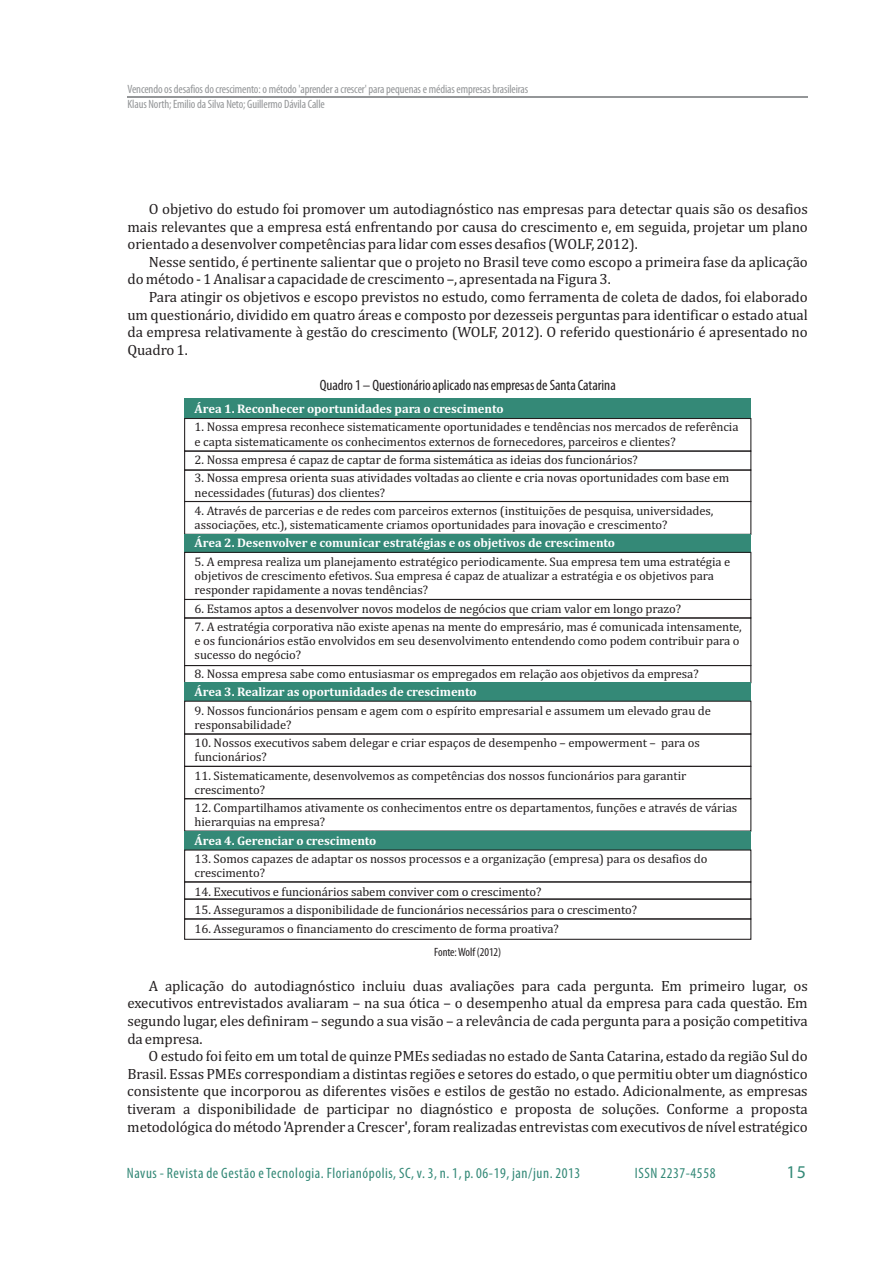
<style>
.page{position:relative;width:893px;height:1263px;background:#fff}
.page>*{position:absolute;margin:0;border:0;box-sizing:border-box;transform-origin:0 0}
.t1{font:18px "Myriad Pro";color:#348977}
.t2{font:15px/17.5px "Cambria";letter-spacing:-.005em;color:#231f20;text-align:justify}
.t3{font:condensed 15px "Myriad Pro";letter-spacing:.04em;color:#348977}
.t4{font:condensed 15px "Myriad Pro";color:#231f20}
.t5{font:12.6px/14.1px "Cambria";letter-spacing:-.005em;color:#231f20}
.t6{font:700 12.6px "Cambria";letter-spacing:-.005em;color:#fff}
.t7{font:condensed 12px/15px "Myriad Pro";letter-spacing:-.01em;color:#949698}
.t8{font:condensed 12px "Myriad Pro";color:#231f20}
</style>
<div class="page">
<div style="left:185px;top:398px;width:566px;height:20px;background:#348977"></div>
<div style="left:184px;top:418px;width:567px;height:34px;border:1px solid #231f20"></div>
<div style="left:184px;top:451px;width:567px;height:20px;border:1px solid #231f20"></div>
<div style="left:184px;top:469px;width:567px;height:33px;border:1px solid #231f20"></div>
<div style="left:184px;top:501px;width:567px;height:34px;border:1px solid #231f20"></div>
<div style="left:185px;top:534px;width:566px;height:18px;background:#348977"></div>
<div style="left:184px;top:552px;width:567px;height:48px;border:1px solid #231f20"></div>
<div style="left:184px;top:599px;width:567px;height:19px;border:1px solid #231f20"></div>
<div style="left:184px;top:617px;width:567px;height:49px;border:1px solid #231f20"></div>
<div style="left:184px;top:665px;width:567px;height:18px;border:1px solid #231f20"></div>
<div style="left:185px;top:683px;width:566px;height:18px;background:#348977"></div>
<div style="left:184px;top:701px;width:567px;height:33px;border:1px solid #231f20"></div>
<div style="left:184px;top:733px;width:567px;height:34px;border:1px solid #231f20"></div>
<div style="left:184px;top:766px;width:567px;height:33px;border:1px solid #231f20"></div>
<div style="left:184px;top:798px;width:567px;height:34px;border:1px solid #231f20"></div>
<div style="left:185px;top:831px;width:566px;height:19px;background:#348977"></div>
<div style="left:184px;top:849px;width:567px;height:33px;border:1px solid #231f20"></div>
<div style="left:184px;top:881px;width:567px;height:19px;border:1px solid #231f20"></div>
<div style="left:184px;top:898px;width:567px;height:21px;border:1px solid #231f20"></div>
<div style="left:184px;top:918px;width:567px;height:22px;border:1px solid #231f20"></div>
<hr style="left:128px;top:97px;width:680px;height:1px;background:#949698">
<p class="t7" style="left:128px;top:83px;width:402px">Vencendo os desafios do crescimento: o método 'aprender a crescer' para pequenas e médias empresas brasileiras<br>Klaus North; Emilio da Silva Neto; Guillermo Dávila Calle</p>
<p class="t2" style="left:128px;top:201px;width:682px;text-indent:21px">O objetivo do estudo foi promover um autodiagnóstico nas empresas para detectar quais são os desafios mais relevantes que a empresa está enfrentando por causa do crescimento e, em seguida, projetar um plano orientado a desenvolver competências para lidar com esses desafios (WOLF, 2012).</p>
<p class="t2" style="left:127px;top:254px;width:682px;text-indent:21px">Nesse sentido, é pertinente salientar que o projeto no Brasil teve como escopo a primeira fase da aplicação do método - 1 Analisar a capacidade de crescimento –, apresentada na Figura 3.</p>
<p class="t2" style="left:127px;top:289px;width:682px;text-indent:21px">Para atingir os objetivos e escopo previstos no estudo, como ferramenta de coleta de dados, foi elaborado um questionário, dividido em quatro áreas e composto por dezesseis perguntas para identificar o estado atual da empresa relativamente à gestão do crescimento (WOLF, 2012). O referido questionário é apresentado no Quadro 1.</p>
<p class="t4" style="left:320px;top:379px;width:298px">Quadro 1 – Questionário aplicado nas empresas de Santa Catarina</p>
<p class="t6" style="left:195px;top:403px;width:310px">Área 1. Reconhecer oportunidades para o crescimento</p>
<p class="t5" style="left:195px;top:421px;width:545px">1. Nossa empresa reconhece sistematicamente oportunidades e tendências nos mercados de referência e capta sistematicamente os conhecimentos externos de fornecedores, parceiros e clientes?</p>
<p class="t5" style="left:195px;top:453px;width:445px">2. Nossa empresa é capaz de captar de forma sistemática as ideias dos funcionários?</p>
<p class="t5" style="left:195px;top:472px;width:536px">3. Nossa empresa orienta suas atividades voltadas ao cliente e cria novas oportunidades com base em necessidades (futuras) dos clientes?</p>
<p class="t5" style="left:195px;top:504px;width:520px">4. Através de parcerias e de redes com parceiros externos (instituições de pesquisa, universidades, associações, etc.), sistematicamente criamos oportunidades para inovação e crescimento?</p>
<p class="t6" style="left:195px;top:538px;width:422px">Área 2. Desenvolver e comunicar estratégias e os objetivos de crescimento</p>
<p class="t5" style="left:195px;top:555px;width:537px">5. A empresa realiza um planejamento estratégico periodicamente. Sua empresa tem uma estratégia e objetivos de crescimento efetivos. Sua empresa é capaz de atualizar a estratégia e os objetivos para responder rapidamente a novas tendências?</p>
<p class="t5" style="left:195px;top:602px;width:488px">6. Estamos aptos a desenvolver novos modelos de negócios que criam valor em longo prazo?</p>
<p class="t5" style="left:195px;top:620px;width:549px">7. A estratégia corporativa não existe apenas na mente do empresário, mas é comunicada intensamente, e os funcionários estão envolvidos em seu desenvolvimento entendendo como podem contribuir para o sucesso do negócio?</p>
<p class="t5" style="left:195px;top:667px;width:505px">8. Nossa empresa sabe como entusiasmar os empregados em relação aos objetivos da empresa?</p>
<p class="t6" style="left:195px;top:686px;width:284px">Área 3. Realizar as oportunidades de crescimento</p>
<p class="t5" style="left:195px;top:704px;width:518px">9. Nossos funcionários pensam e agem com o espírito empresarial e assumem um elevado grau de responsabilidade?</p>
<p class="t5" style="left:195px;top:736px;width:507px">10. Nossos executivos sabem delegar e criar espaços de desempenho – empowerment – para os funcionários?</p>
<p class="t5" style="left:195px;top:769px;width:493px">11. Sistematicamente, desenvolvemos as competências dos nossos funcionários para garantir crescimento?</p>
<p class="t5" style="left:195px;top:802px;width:544px">12. Compartilhamos ativamente os conhecimentos entre os departamentos, funções e através de várias hierarquias na empresa?</p>
<p class="t6" style="left:195px;top:835px;width:183px">Área 4. Gerenciar o crescimento</p>
<p class="t5" style="left:195px;top:853px;width:514px">13. Somos capazes de adaptar os nossos processos e a organização (empresa) para os desafios do crescimento?</p>
<p class="t5" style="left:195px;top:885px;width:348px">14. Executivos e funcionários sabem conviver com o crescimento?</p>
<p class="t5" style="left:195px;top:903px;width:444px">15. Asseguramos a disponibilidade de funcionários necessários para o crescimento?</p>
<p class="t5" style="left:195px;top:922px;width:366px">16. Asseguramos o financiamento do crescimento de forma proativa?</p>
<p class="t8" style="left:434px;top:947px;width:69px">Fonte: Wolf (2012)</p>
<p class="t2" style="left:127px;top:978px;width:682px;text-indent:21px">A aplicação do autodiagnóstico incluiu duas avaliações para cada pergunta. Em primeiro lugar, os executivos entrevistados avaliaram – na sua ótica – o desempenho atual da empresa para cada questão. Em segundo lugar, eles definiram – segundo a sua visão – a relevância de cada pergunta para a posição competitiva da empresa.</p>
<p class="t2" style="left:127px;top:1048px;width:682px;text-indent:21px">O estudo foi feito em um total de quinze PMEs sediadas no estado de Santa Catarina, estado da região Sul do Brasil. Essas PMEs correspondiam a distintas regiões e setores do estado, o que permitiu obter um diagnóstico consistente que incorporou as diferentes visões e estilos de gestão no estado. Adicionalmente, as empresas tiveram a disponibilidade de participar no diagnóstico e proposta de soluções. Conforme a proposta metodológica do método 'Aprender a Crescer', foram realizadas entrevistas com executivos de nível estratégico</p>
<p class="t3" style="left:127px;top:1166px;width:455px">Navus - Revista de Gestão e Tecnologia. Florianópolis, SC, v. 3, n. 1, p. 06-19, jan/jun. 2013</p>
<p class="t3" style="left:635px;top:1166px;width:82px">ISSN 2237-4558</p>
<h1 class="t1" style="left:787px;top:1164px;width:21px">15</h1>
</div>
